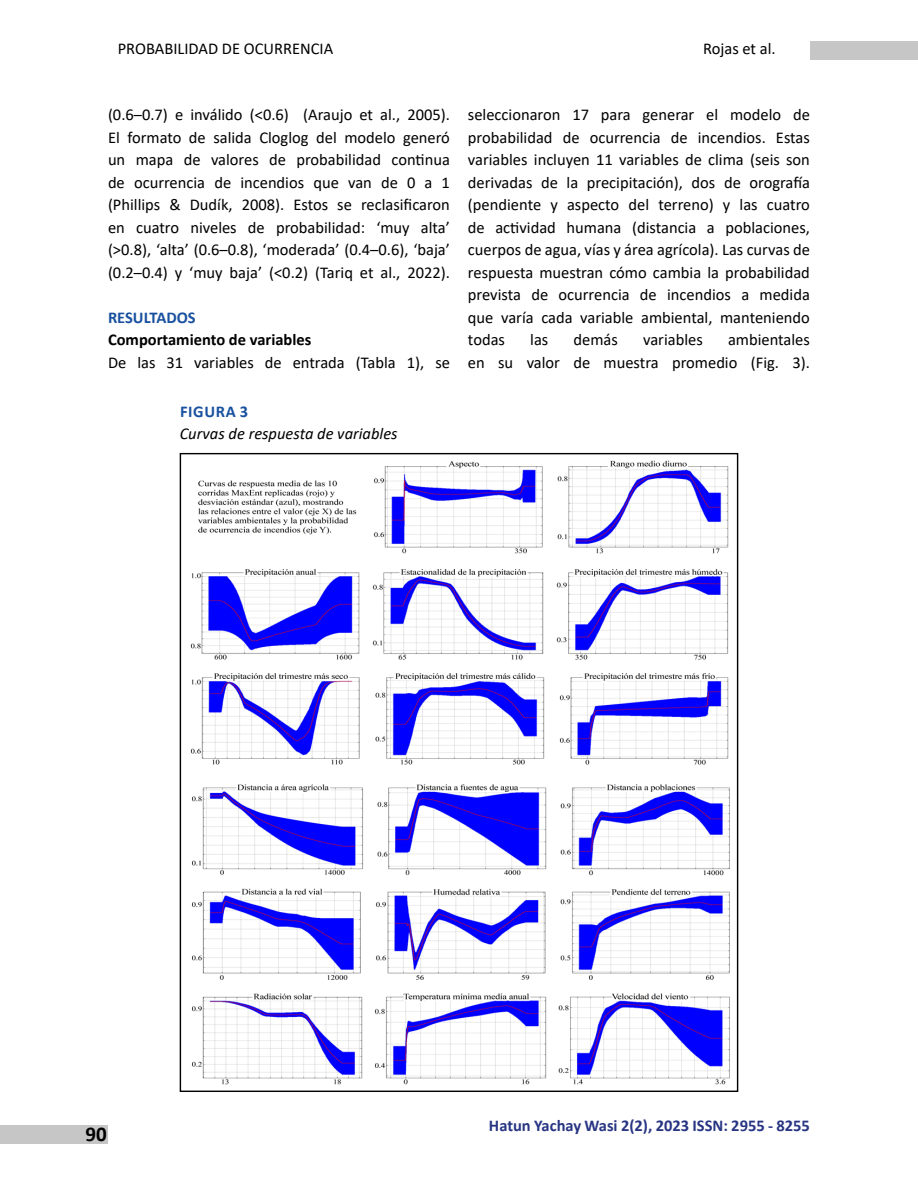
<style>
.page{position:relative;width:918px;height:1188px;background:#fff}
.page>*{position:absolute;margin:0;border:0;box-sizing:border-box;transform-origin:0 0}
.t1{font:700 21px "Calibri";color:#000}
.t2{font:16.5px/22.5px "Calibri";color:#000;text-align:justify}
.t3{font:700 16.5px "Calibri";color:#283583}
.t4{font:italic 16.5px "Calibri";color:#000}
.t5{font:700 16.5px "Calibri";color:#000}
.t6{font:700 16.5px "Calibri";color:#19519f}
</style>
<div class="page">
<div style="left:0;top:1125px;width:108px;height:19px;background:#c6c6c6"></div>
<div style="left:810px;top:41px;width:108px;height:19px;background:#c6c6c6"></div>
<img style="left:190px;top:460px;width:539px;height:305px">
<img style="left:191px;top:784px;width:539px;height:301px">
<p class="t2" style="left:118px;top:36px;width:217px">PROBABILIDAD DE OCURRENCIA</p>
<p class="t2" style="left:703px;top:36px;width:74px">Rojas et al.</p>
<p class="t2" style="left:108px;top:103px;width:344px">(0.6–0.7) e inválido (&lt;0.6) (Araujo et al., 2005).<br>El formato de salida Cloglog del modelo generó un mapa de valores de probabilidad continua de ocurrencia de incendios que van de 0 a 1 (Phillips &amp; Dudík, 2008). Estos se reclasificaron en cuatro niveles de probabilidad: ‘muy alta’ (&gt;0.8), ‘alta’ (0.6–0.8), ‘moderada’ (0.4–0.6), ‘baja’ (0.2–0.4) y ‘muy baja’ (&lt;0.2) (Tariq et al., 2022).</p>
<p class="t6" style="left:108px;top:306px;width:89px">RESULTADOS</p>
<p class="t5" style="left:108px;top:328px;width:205px">Comportamiento de variables</p>
<p class="t2" style="left:108px;top:351px;width:344px">De las 31 variables de entrada (Tabla 1), se</p>
<p class="t6" style="left:180px;top:399px;width:70px">FIGURA 3</p>
<p class="t4" style="left:180px;top:422px;width:219px">Curvas de respuesta de variables</p>
<p class="t2" style="left:468px;top:103px;width:344px">seleccionaron 17 para generar el modelo de probabilidad de ocurrencia de incendios. Estas variables incluyen 11 variables de clima (seis son derivadas de la precipitación), dos de orografía (pendiente y aspecto del terreno) y las cuatro de actividad humana (distancia a poblaciones, cuerpos de agua, vías y área agrícola). Las curvas de respuesta muestran cómo cambia la probabilidad prevista de ocurrencia de incendios a medida que varía cada variable ambiental, manteniendo todas</p>
<p class="t2" style="left:530px;top:328px;width:20px">las</p>
<p class="t2" style="left:574px;top:328px;width:46px">demás</p>
<p class="t2" style="left:643px;top:328px;width:61px">variables</p>
<p class="t2" style="left:468px;top:328px;width:343px;text-align:right">ambientales<br>en su valor de muestra promedio (Fig. 3).</p>
<p class="t1" style="left:86px;top:1119px;width:23px">90</p>
<p class="t3" style="left:489px;top:1114px;width:323px">Hatun Yachay Wasi 2(2), 2023 ISSN: 2955 - 8255</p>
</div>
